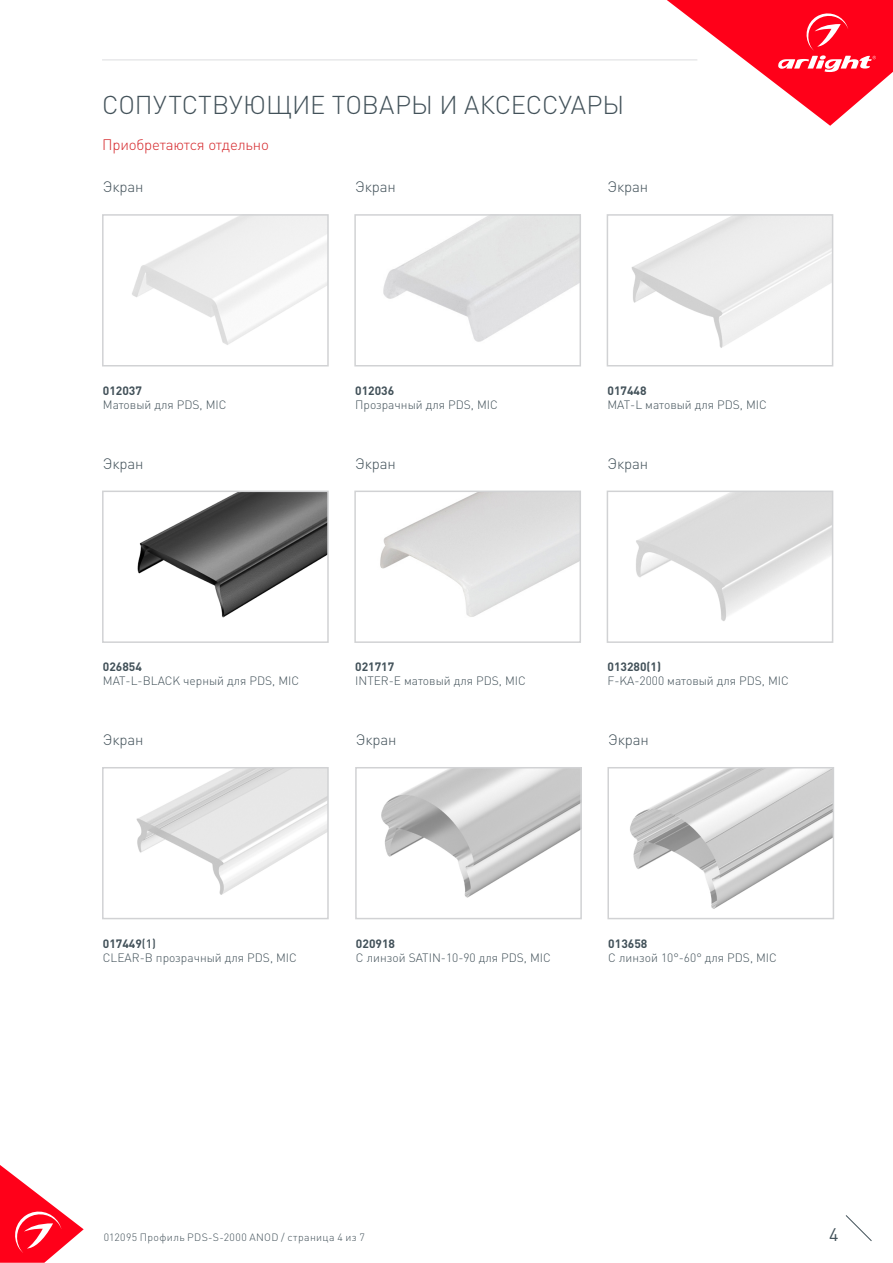
<style>
.page{position:relative;width:893px;height:1263px;background:#fff}
.page>*{position:absolute;margin:0;border:0;box-sizing:border-box;transform-origin:0 0}
.t1{font:300 25.5px "DIN Pro";color:#425159}
.t2{font:18px "DIN Pro";color:#425159}
.t3{font:300 15px "DIN Pro";letter-spacing:-.01em;color:#425159}
.t4{font:300 15px "DIN Pro";letter-spacing:-.01em;color:#d5262a}
.t5{font:300 12px "DIN Pro";color:#425159}
.t6{font:700 12px "DIN Pro";color:#425159}
.t7{font:300 10.5px "DIN Pro";letter-spacing:.04em;color:#425159}
.s1{font-weight:500}
</style>
<div class="page">
<svg style="left:0;top:1165px;width:84px;height:98px"></svg>
<svg style="left:845px;top:1215px;width:27px;height:26px"></svg>
<svg style="left:667px;top:0;width:226px;height:126px"></svg>
<hr style="left:102px;top:60px;width:595px;height:1px;background:#dcdddf">
<img style="left:132px;top:217px;width:194px;height:128px">
<div style="left:102px;top:214px;width:227px;height:152px;border:2px solid #d1d2d4"></div>
<img style="left:381px;top:770px;width:198px;height:128px">
<div style="left:355px;top:767px;width:227px;height:152px;border:2px solid #d1d2d4"></div>
<img style="left:636px;top:494px;width:194px;height:127px">
<div style="left:607px;top:491px;width:226px;height:152px;border:2px solid #d1d2d4"></div>
<img style="left:137px;top:494px;width:189px;height:124px">
<div style="left:102px;top:491px;width:227px;height:152px;border:2px solid #d1d2d4"></div>
<img style="left:630px;top:770px;width:201px;height:139px">
<div style="left:607px;top:767px;width:227px;height:152px;border:2px solid #d1d2d4"></div>
<img style="left:383px;top:217px;width:195px;height:125px">
<div style="left:354px;top:214px;width:227px;height:152px;border:2px solid #d1d2d4"></div>
<img style="left:631px;top:217px;width:199px;height:131px">
<div style="left:607px;top:214px;width:226px;height:152px;border:2px solid #d1d2d4"></div>
<img style="left:136px;top:770px;width:190px;height:125px">
<div style="left:102px;top:767px;width:227px;height:152px;border:2px solid #d1d2d4"></div>
<img style="left:380px;top:494px;width:198px;height:123px">
<div style="left:354px;top:491px;width:227px;height:152px;border:2px solid #d1d2d4"></div>
<p class="t1" style="left:102px;top:87px;width:524px">СОПУТСТВУЮЩИЕ ТОВАРЫ И АКСЕССУАРЫ</p>
<p class="t4" style="left:102px;top:134px;width:168px">Приобретаются отдельно</p>
<p class="t3" style="left:103px;top:177px;width:42px">Экран</p>
<p class="t3" style="left:355px;top:177px;width:42px">Экран</p>
<p class="t3" style="left:607px;top:177px;width:42px">Экран</p>
<p class="t6" style="left:103px;top:382px;width:41px">012037</p>
<p class="t5" style="left:103px;top:397px;width:125px">Матовый для PDS, MIC</p>
<p class="t6" style="left:355px;top:382px;width:41px">012036</p>
<p class="t5" style="left:355px;top:397px;width:144px">Прозрачный для PDS, MIC</p>
<p class="t6" style="left:607px;top:382px;width:41px">017448</p>
<p class="t5" style="left:607px;top:397px;width:161px">MAT-L матовый для PDS, MIC</p>
<p class="t3" style="left:103px;top:453px;width:42px">Экран</p>
<p class="t3" style="left:355px;top:453px;width:42px">Экран</p>
<p class="t3" style="left:607px;top:453px;width:42px">Экран</p>
<p class="t6" style="left:103px;top:659px;width:41px">026854</p>
<p class="t5" style="left:103px;top:673px;width:198px">MAT-L-BLACK черный для PDS, MIC</p>
<p class="t6" style="left:355px;top:659px;width:41px">021717</p>
<p class="t5" style="left:355px;top:673px;width:172px">INTER-E матовый для PDS, MIC</p>
<p class="t6" style="left:607px;top:659px;width:55px">013280(1)</p>
<p class="t5" style="left:607px;top:673px;width:183px">F-KA-2000 матовый для PDS, MIC</p>
<p class="t3" style="left:103px;top:729px;width:42px">Экран</p>
<p class="t3" style="left:356px;top:729px;width:42px">Экран</p>
<p class="t3" style="left:608px;top:729px;width:42px">Экран</p>
<p class="t6" style="left:103px;top:935px;width:55px">017449<span class="s1">(1)</span></p>
<p class="t5" style="left:103px;top:949px;width:196px">CLEAR-B прозрачный для PDS, MIC</p>
<p class="t6" style="left:356px;top:935px;width:41px">020918</p>
<p class="t5" style="left:356px;top:949px;width:196px">С линзой SATIN-10-90 для PDS, MIC</p>
<p class="t6" style="left:608px;top:935px;width:41px">013658</p>
<p class="t5" style="left:608px;top:949px;width:170px">C линзой 10°-60° для PDS, MIC</p>
<p class="t7" style="left:104px;top:1230px;width:263px">012095 Профиль PDS-S-2000 ANOD / страница 4 из 7</p>
<h2 class="t2" style="left:829px;top:1222px;width:11px">4</h2>
</div>
